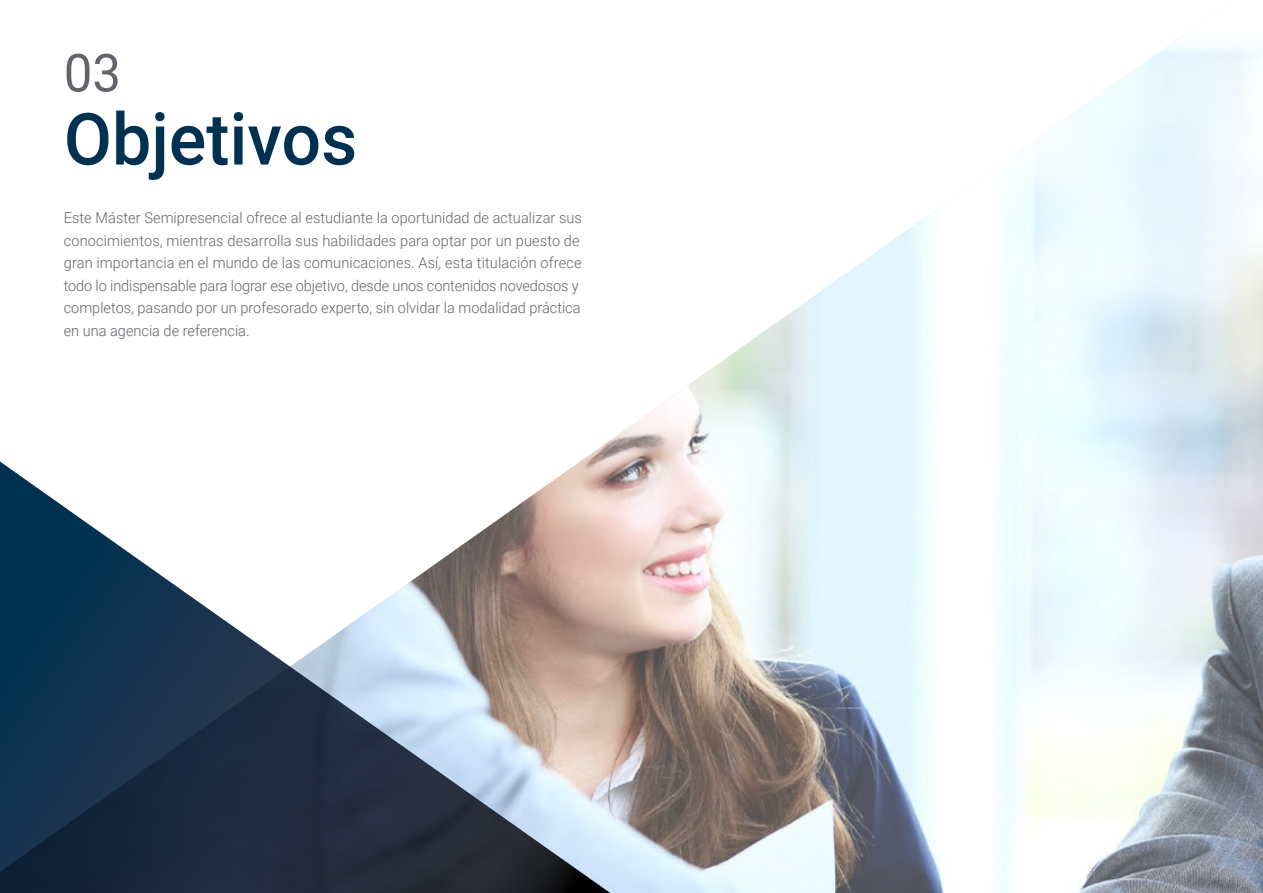
<style>
.page{position:relative;width:1263px;height:893px;background:#fff}
.page>*{position:absolute;margin:0;border:0;box-sizing:border-box;transform-origin:0 0}
.t1{font:500 72px "Roboto";color:#003151}
.t2{font:52.5px "Roboto";color:#61646a}
.t3{font:300 15px/22.5px "Roboto";letter-spacing:.005em;color:#61646a}
</style>
<div class="page">
<img style="left:602px;top:38px;width:661px;height:855px">
<svg style="left:0;top:446px;width:640px;height:447px"></svg>
<h2 class="t2" style="left:64px;top:36px;width:59px">03</h2>
<h1 class="t1" style="left:64px;top:89px;width:295px">Objetivos</h1>
<p class="t3" style="left:64px;top:206px;width:520px">Este Máster Semipresencial ofrece al estudiante la oportunidad de actualizar sus conocimientos, mientras desarrolla sus habilidades para optar por un puesto de gran importancia en el mundo de las comunicaciones. Así, esta titulación ofrece todo lo indispensable para lograr ese objetivo, desde unos contenidos novedosos y completos, pasando por un profesorado experto, sin olvidar la modalidad práctica en una agencia de referencia.</p>
</div>
